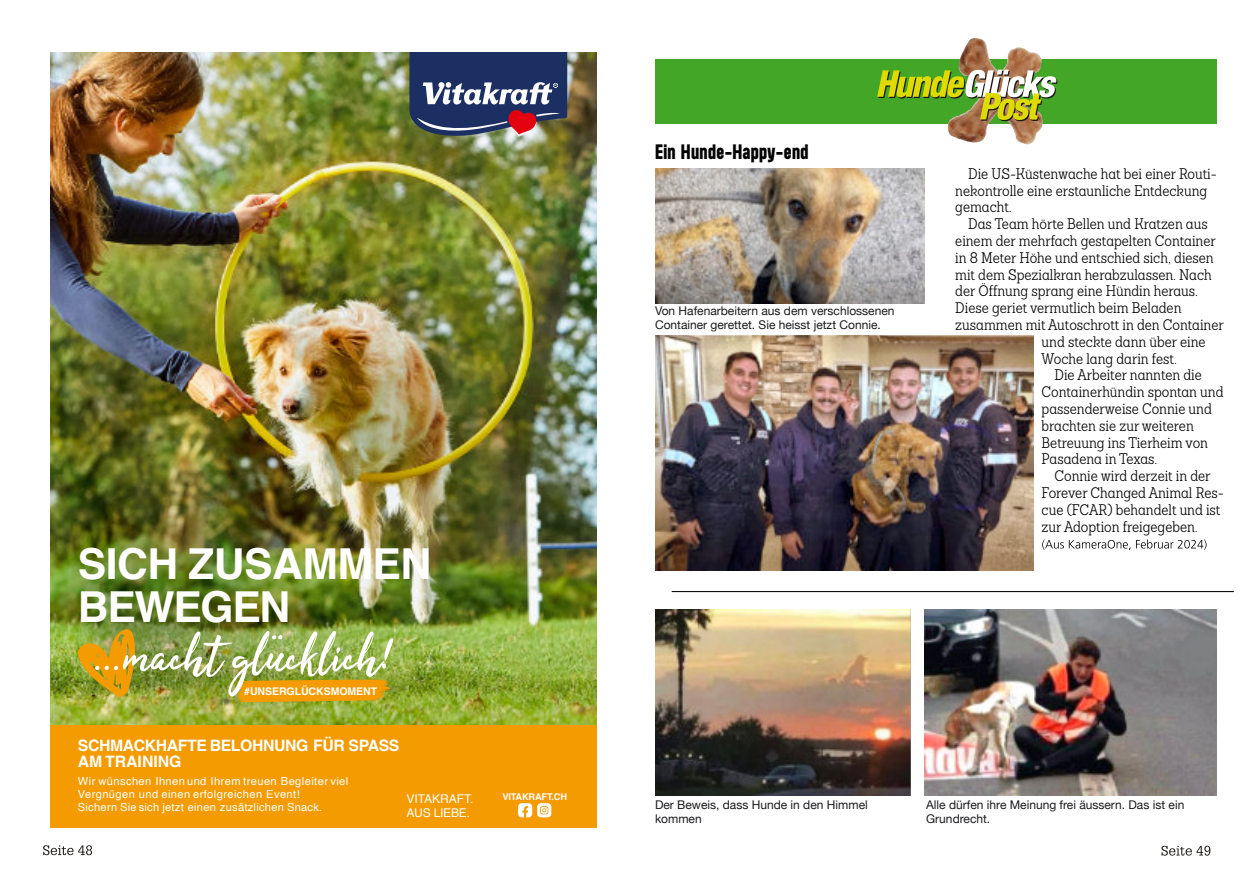
<style>
.page{position:relative;width:1259px;height:893px;background:#fff}
.page>*{position:absolute;margin:0;border:0;box-sizing:border-box;transform-origin:0 0}
.t1{font:700 42.6px/43px "Helvetica";letter-spacing:-.01em;color:#fff}
.t2{font:700 22.5px "Roundkey";letter-spacing:.015em;color:#000}
.t3{font:700 15.75px/16.2px "Helvetica";letter-spacing:-.025em;color:#fff}
.t4{font:300 condensed 15px "Sanchez";color:#000}
.t5{font:12px "Helvetica Neue";color:#1b1b1f}
.t6{font:12px "Helvetica";letter-spacing:-.01em;color:#fff}
.t7{font:11.1px/13px "Helvetica";letter-spacing:.035em;color:#fff}
.t8{font:700 10.5px "Helvetica";letter-spacing:-.01em;color:#fff}
.t9{font:700 9.3px "Helvetica";letter-spacing:-.025em;color:#fff}
</style>
<div class="page">
<img style="left:50px;top:53px;width:546px;height:672px">
<img style="left:50px;top:475px;width:389px;height:250px">
<div style="left:50px;top:725px;width:546px;height:103px;background:#f39b00"></div>
<svg style="left:518px;top:803px;width:33px;height:14px"></svg>
<img style="left:77px;top:628px;width:316px;height:74px">
<svg style="left:409px;top:53px;width:158px;height:84px;background:#495072"></svg>
<svg style="left:43px;top:845px;width:49px;height:10px"></svg>
<svg style="left:1161px;top:846px;width:49px;height:10px"></svg>
<div style="left:655px;top:59px;width:561px;height:64px;background:#44a627"></div>
<img style="left:947px;top:121px;width:11px;height:18px">
<img style="left:958px;top:38px;width:85px;height:106px">
<svg style="left:877px;top:70px;width:181px;height:51px"></svg>
<svg style="left:1042px;top:539px;width:88px;height:11px"></svg>
<svg style="left:1136px;top:539px;width:70px;height:11px"></svg>
<img style="left:655px;top:610px;width:255px;height:185px">
<img style="left:655px;top:168px;width:269px;height:136px">
<img style="left:655px;top:335px;width:378px;height:235px">
<img style="left:924px;top:610px;width:292px;height:185px">
<hr style="left:672px;top:591px;width:561px;height:1px;background:#000">
<h1 class="t1" style="left:78px;top:545px;width:355px">SICH ZUSAMMEN<br>BEWEGEN</h1>
<p class="t8" style="left:244px;top:687px;width:134px">#UNSERGLÜCKSMOMENT</p>
<p class="t3" style="left:78px;top:738px;width:323px">SCHMACKHAFTE BELOHNUNG FÜR SPASS<br>AM TRAINING</p>
<p class="t7" style="left:78px;top:775px;width:272px">Wir wünschen Ihnen und Ihrem treuen Begleiter viel<br>Vergnügen und einen erfolgreichen Event!<br>Sichern Sie sich jetzt einen zusätzlichen Snack.</p>
<p class="t6" style="left:406px;top:793px;width:69px">VITAKRAFT.</p>
<p class="t9" style="left:502px;top:793px;width:66px">VITAKRAFT.CH</p>
<p class="t6" style="left:406px;top:808px;width:65px">AUS LIEBE.</p>
<p class="t2" style="left:655px;top:140px;width:155px">Ein Hunde-Happy-end</p>
<p class="t5" style="left:655px;top:304px;width:241px">Von Hafenarbeitern aus dem verschlossenen</p>
<p class="t5" style="left:655px;top:318px;width:227px">Container gerettet. Sie heisst jetzt Connie.</p>
<p class="t4" style="left:968px;top:168px;width:250px">Die US-Küstenwache hat bei einer Routi-</p>
<p class="t4" style="left:955px;top:184px;width:253px">nekontrolle eine erstaunliche Entdeckung</p>
<p class="t4" style="left:955px;top:201px;width:58px">gemacht.</p>
<p class="t4" style="left:968px;top:218px;width:241px">Das Team hörte Bellen und Kratzen aus</p>
<p class="t4" style="left:955px;top:235px;width:262px">einem der mehrfach gestapelten Container</p>
<p class="t4" style="left:955px;top:252px;width:260px">in 8 Meter Höhe und entschied sich, diesen</p>
<p class="t4" style="left:955px;top:268px;width:258px">mit dem Spezialkran herabzulassen. Nach</p>
<p class="t4" style="left:955px;top:285px;width:244px">der Öffnung sprang eine Hündin heraus.</p>
<p class="t4" style="left:955px;top:302px;width:228px">Diese geriet vermutlich beim Beladen</p>
<p class="t4" style="left:955px;top:319px;width:270px">zusammen mit Autoschrott in den Container</p>
<p class="t4" style="left:1041px;top:336px;width:165px">und steckte dann über eine</p>
<p class="t4" style="left:1041px;top:352px;width:137px">Woche lang darin fest.</p>
<p class="t4" style="left:1054px;top:369px;width:149px">Die Arbeiter nannten die</p>
<p class="t4" style="left:1041px;top:386px;width:183px">Containerhündin spontan und</p>
<p class="t4" style="left:1041px;top:403px;width:172px">passenderweise Connie und</p>
<p class="t4" style="left:1041px;top:420px;width:154px">brachten sie zur weiteren</p>
<p class="t4" style="left:1041px;top:436px;width:168px">Betreuung ins Tierheim von</p>
<p class="t4" style="left:1041px;top:453px;width:117px">Pasadena in Texas.</p>
<p class="t4" style="left:1054px;top:470px;width:157px">Connie wird derzeit in der</p>
<p class="t4" style="left:1041px;top:487px;width:184px">Forever Changed Animal Res-</p>
<p class="t4" style="left:1041px;top:504px;width:180px">cue (FCAR) behandelt und ist</p>
<p class="t4" style="left:1041px;top:520px;width:158px">zur Adoption freigegeben.</p>
<p class="t5" style="left:655px;top:797px;width:214px">Der Beweis, dass Hunde in den Himmel</p>
<p class="t5" style="left:655px;top:811px;width:48px">kommen</p>
<p class="t5" style="left:926px;top:797px;width:260px">Alle dürfen ihre Meinung frei äussern. Das ist ein</p>
<p class="t5" style="left:926px;top:811px;width:66px">Grundrecht.</p>
</div>
